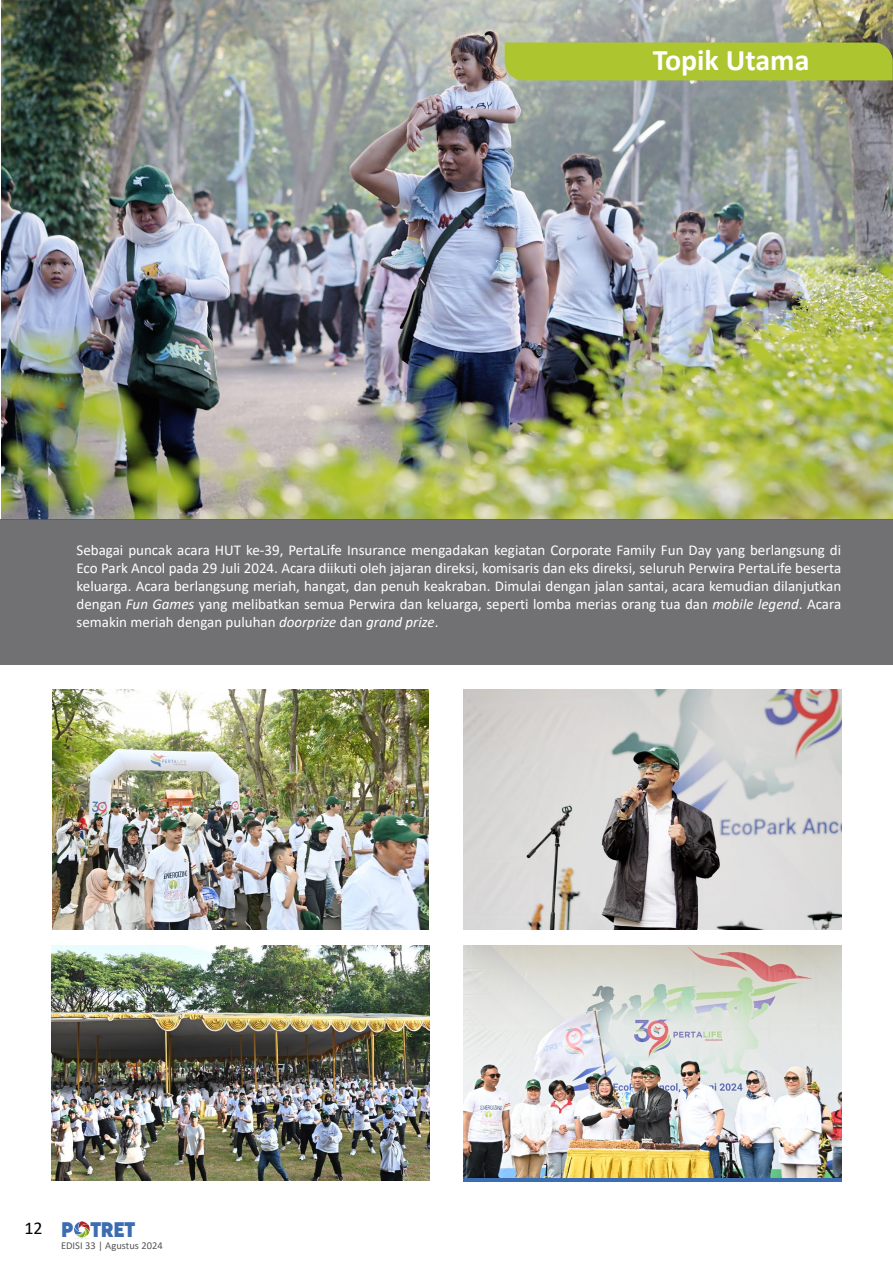
<style>
.page{position:relative;width:893px;height:1263px;background:#fff}
.page>*{position:absolute;margin:0;border:0;box-sizing:border-box;transform-origin:0 0}
.t1{font:700 30px "Calibri";color:#fff}
.t2{font:800 21px "Acre";color:#3c6db2}
.t3{font:18px "Calibri";color:#000}
.t4{font:15px/18px "Calibri";color:#fff;text-align:justify}
.t5{font:10.5px "Calibri";color:#565659}
.s1{font-style:italic}
</style>
<div class="page">
<hr style="left:74px;top:1237px;width:16px;height:3px;background:#8f8f8f;border-radius:50%">
<svg style="left:74px;top:1221px;width:16px;height:16px"></svg>
<img style="left:1px;top:0;width:892px;height:519px">
<img style="left:463px;top:945px;width:379px;height:232px">
<div style="left:0;top:519px;width:893px;height:146px;background:#717173"></div>
<img style="left:53px;top:689px;width:376px;height:240px">
<img style="left:463px;top:689px;width:379px;height:240px">
<img style="left:52px;top:945px;width:377px;height:236px">
<div style="left:505px;top:43px;width:388px;height:37px;background:#adc52e"></div>
<h1 class="t1" style="left:653px;top:38px;width:158px">Topik Utama</h1>
<p class="t4" style="left:77px;top:541px;width:766px">Sebagai puncak acara HUT ke-39, PertaLife Insurance mengadakan kegiatan Corporate Family Fun Day yang berlangsung di Eco Park Ancol pada 29 Juli 2024. Acara diikuti oleh jajaran direksi, komisaris dan eks direksi, seluruh Perwira PertaLife beserta keluarga. Acara berlangsung meriah, hangat, dan penuh keakraban. Dimulai dengan jalan santai, acara kemudian dilanjutkan dengan <span class="s1">Fun Games</span> yang melibatkan semua Perwira dan keluarga, seperti lomba merias orang tua dan <span class="s1">mobile legend</span>. Acara semakin meriah dengan puluhan <span class="s1">doorprize</span> dan <span class="s1">grand prize</span>.</p>
<p class="t3" style="left:24px;top:1215px;width:20px">12</p>
<h2 class="t2" style="left:61px;top:1215px;width:76px">P TRET</h2>
<p class="t5" style="left:61px;top:1238px;width:103px">EDISI 33 | Agustus 2024</p>
</div>
